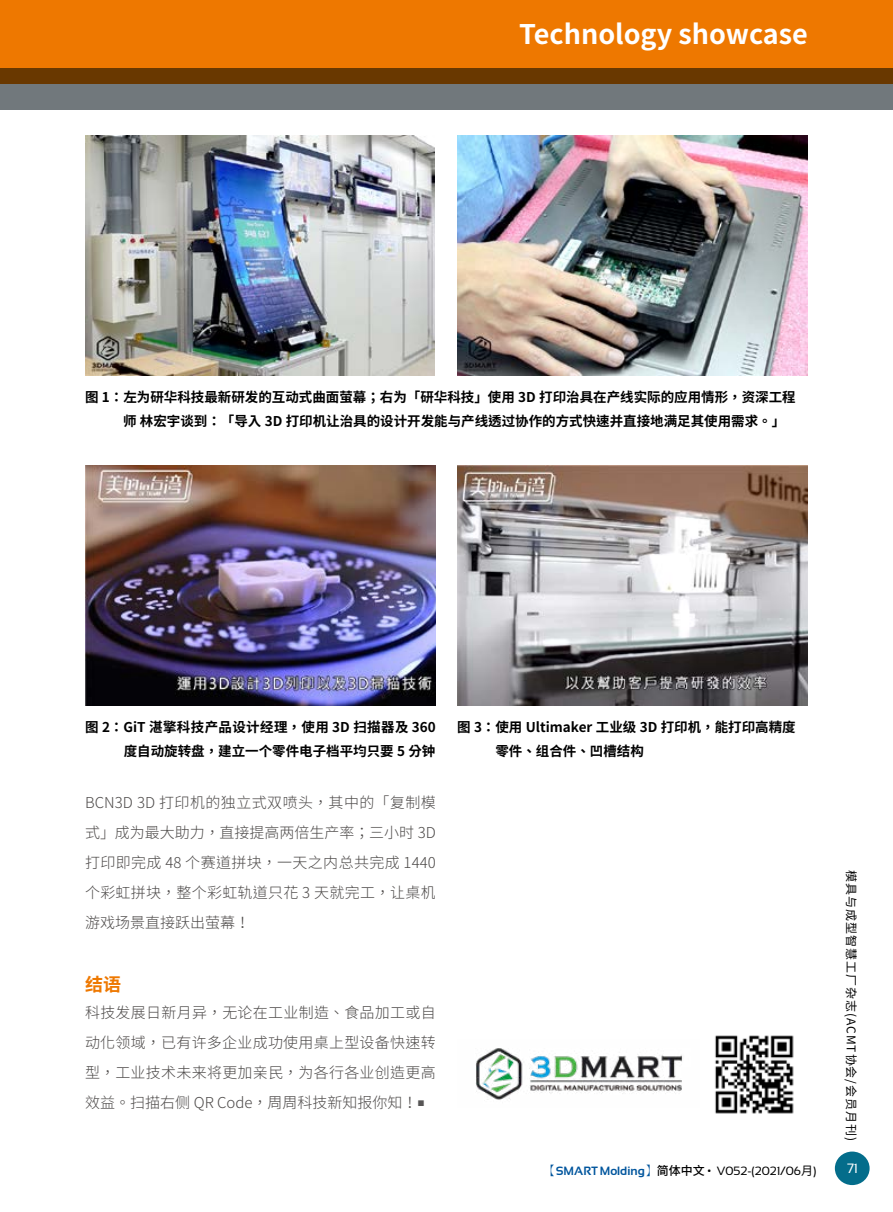
<style>
.page{position:relative;width:893px;height:1212px;background:#fff}
.page>*{position:absolute;margin:0;border:0;box-sizing:border-box;transform-origin:0 0}
.t1{font:700 27px "Noto Sans CJ Ktc";color:#fff}
.t2{font:700 18px "Noto Sans CJ Ktc";color:#ee7800}
.t3{font:300 15px/30px "Noto Sans CJ Ktc";letter-spacing:.02em;color:#4c4948;text-align:justify}
.t4{font:700 13.5px/24px "Noto Sans CJ Ktc";color:#000}
.t5{font:13.5px "Sansation";color:#fff}
.t6{font:12px "Sansation";color:#000}
.t7{font:12px "Noto Sans CJ Ktc";letter-spacing:.08em;color:#000}
.s1{font-family:"Adobe Ming Std";font-weight:300;color:#00559d}
.s2{font-weight:700;color:#00559d}
.s3{font-family:"Noto Sans CJ Ktc";font-weight:500}
.s4{font-family:"Noto Sans CJ Ktc"}
</style>
<div class="page">
<div style="left:835px;top:1151px;width:35px;height:34px;background:#046d8b;border-radius:50%"></div>
<div style="left:0;top:0;width:893px;height:84px;background:#ee7800"></div>
<svg style="left:0;top:68px;width:893px;height:41px;background:#6d5f4b"></svg>
<img style="left:458px;top:135px;width:349px;height:240px">
<img style="left:457px;top:465px;width:351px;height:240px">
<img style="left:86px;top:135px;width:349px;height:240px">
<img style="left:85px;top:465px;width:351px;height:240px">
<img style="left:476px;top:1048px;width:206px;height:52px">
<img style="left:715px;top:1035px;width:79px;height:79px">
<h1 class="t1" style="left:519px;top:19px;width:290px">Technology showcase</h1>
<p class="t4" style="left:123px;top:385px;width:674px;text-indent:-38px">图 1：左为研华科技最新研发的互动式曲面萤幕；右为「研华科技」使用 3D 打印治具在产线实际的应用情形，资深工程师 林宏宇谈到：「导入 3D 打印机让治具的设计开发能与产线透过协作的方式快速并直接地满足其使用需求。」</p>
<p class="t4" style="left:85px;top:716px;width:352px;text-align:right">图 2：GiT 湛擎科技产品设计经理，使用 3D 扫描器及 360度自动旋转盘，建立一个零件电子档平均只要 5 分钟</p>
<p class="t4" style="left:495px;top:716px;width:302px;text-indent:-38px">图 3：使用 Ultimaker 工业级 3D 打印机，能打印高精度零件、组合件、凹槽结构</p>
<p class="t3" style="left:85px;top:788px;width:352px">BCN3D 3D 打印机的独立式双喷头，其中的「复制模式」成为最大助力，直接提高两倍生产率；三小时 3D打印即完成 48 个赛道拼块，一天之内总共完成 1440个彩虹拼块，整个彩虹轨道只花 3 天就完工，让桌机游戏场景直接跃出萤幕！</p>
<p class="t2" style="left:85px;top:974px;width:37px">结语</p>
<p class="t3" style="left:85px;top:998px;width:352px">科技发展日新月异，无论在工业制造、食品加工或自动化领域，已有许多企业成功使用桌上型设备快速转型，工业技术未来将更加亲民，为各行各业创造更高效益。扫描右侧 QR Code，周周科技新知报你知！<sup>■</sup></p>
<p class="t7" style="left:858px;top:870px;width:272px;rotate:90deg">模具与成型智慧工厂杂志(ACMT协会/会员月刊)</p>
<p class="t6" style="left:544px;top:1164px;width:274px"><span class="s1">【</span><span class="s2">SMART Molding</span><span class="s1">】</span><span class="s3">简体中文</span> • V052-(2021/06<span class="s4">月</span>)</p>
<p class="t5" style="left:847px;top:1161px;width:12px">71</p>
</div>
